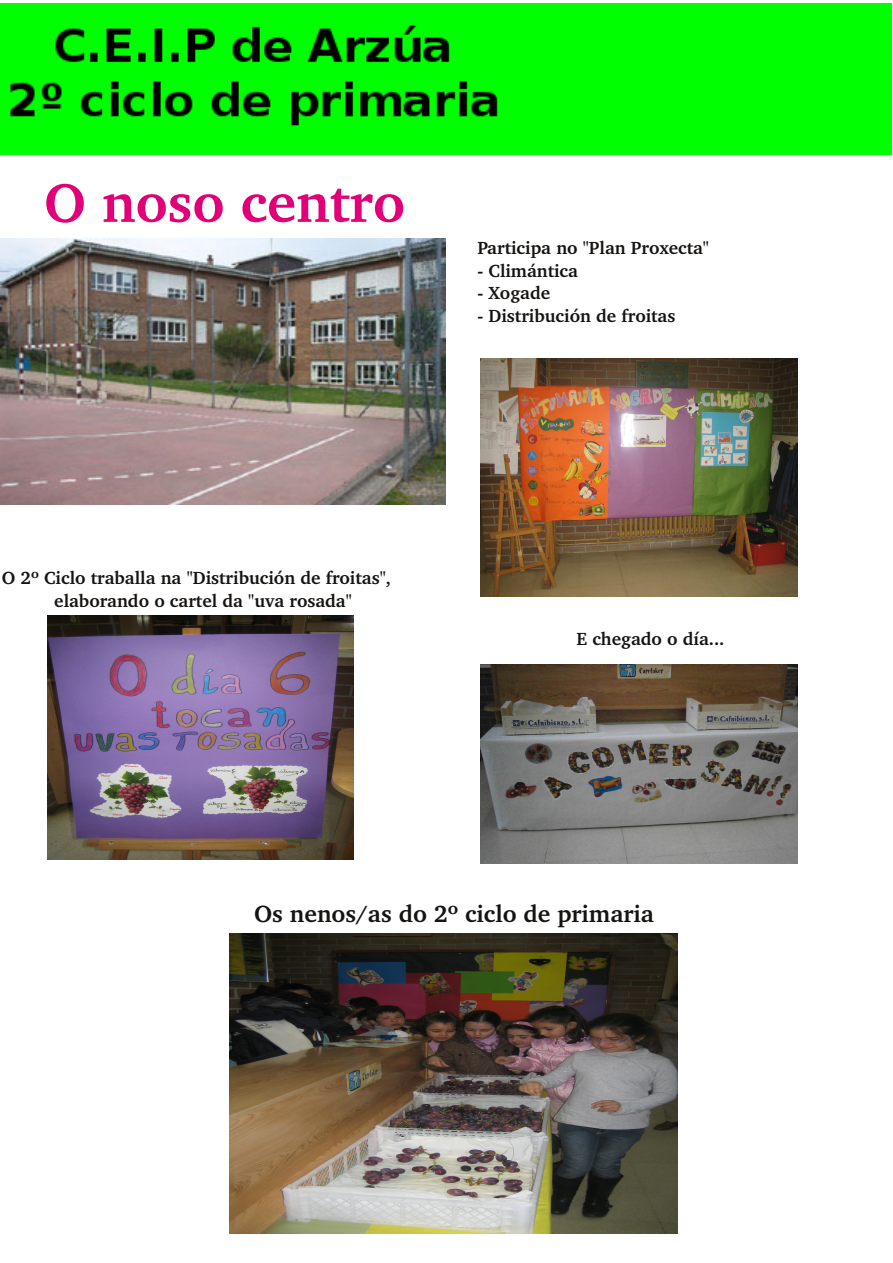
<style>
.page{position:relative;width:893px;height:1263px;background:#fff}
.page>*{position:absolute;margin:0;border:0;box-sizing:border-box;transform-origin:0 0}
.t1{font:700 55.5px "Charter BT";color:#e20078}
.t2{font:700 24px "Charter BT";color:#161412}
.t3{font:700 18px/22.5px "Charter BT";color:#161412}
</style>
<div class="page">
<div style="left:0;top:3px;width:892px;height:151px;background:#0f0"></div>
<img style="left:10px;top:25px;width:488px;height:101px">
<img style="left:1px;top:238px;width:444px;height:266px">
<img style="left:480px;top:358px;width:318px;height:238px">
<img style="left:47px;top:615px;width:306px;height:245px">
<img style="left:481px;top:664px;width:316px;height:200px">
<img style="left:230px;top:933px;width:448px;height:301px">
<h1 class="t1" style="left:44px;top:181px;width:362px">O noso centro</h1>
<p class="t3" style="left:477px;top:238px;width:233px">Participa no "Plan Proxecta"</p>
<p class="t3" style="left:477px;top:261px;width:102px">- Climántica</p>
<p class="t3" style="left:477px;top:283px;width:74px">- Xogade</p>
<p class="t3" style="left:477px;top:306px;width:200px">- Distribución de froitas</p>
<p class="t3" style="left:54px;top:568px;width:338px;text-indent:-52px">O 2º Ciclo traballa na "Distribución de froitas", elaborando o cartel da "uva rosada"</p>
<p class="t3" style="left:576px;top:629px;width:150px">E chegado o día...</p>
<h2 class="t2" style="left:254px;top:904px;width:401px">Os nenos/as do 2º ciclo de primaria</h2>
</div>
